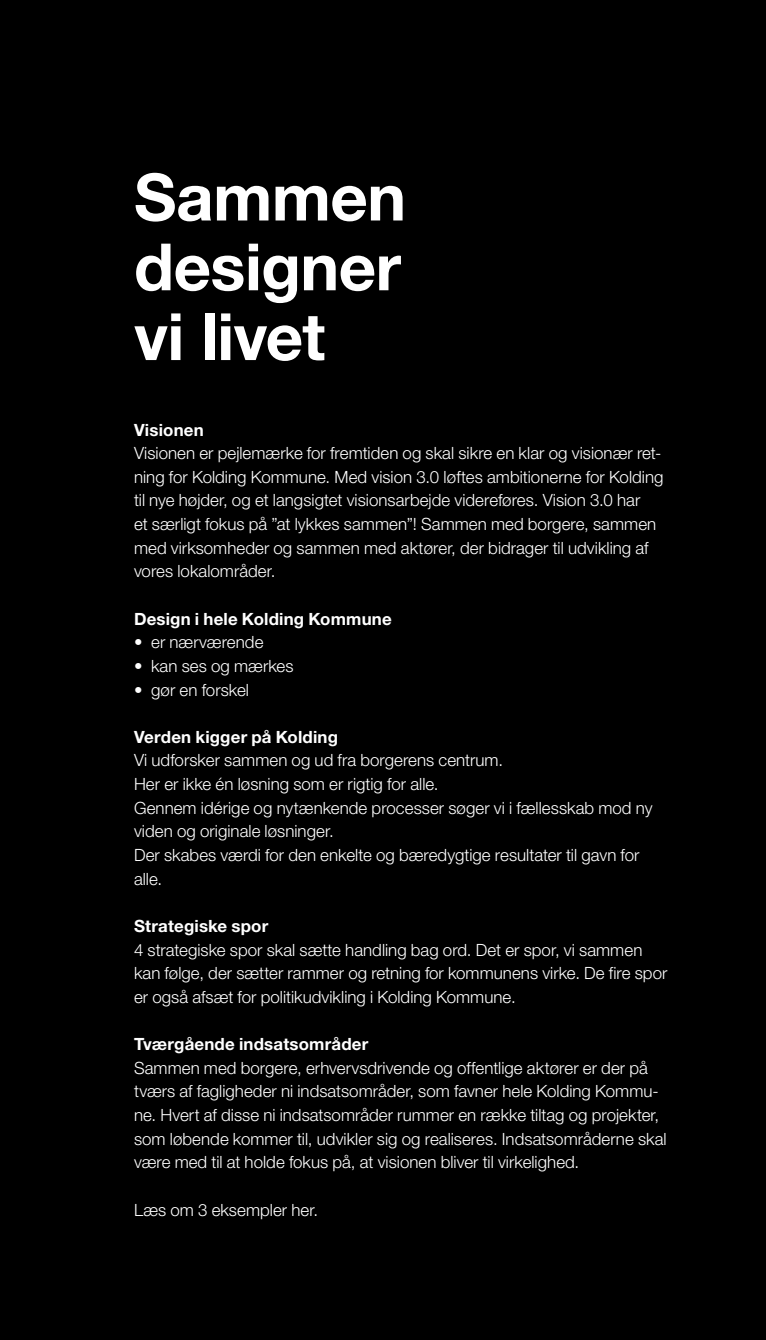
<style>
.page{position:relative;width:766px;height:1340px;background:#fff}
.page>*{position:absolute;margin:0;border:0;box-sizing:border-box;transform-origin:0 0}
.t1{font:700 65.25px/69.8px "Helvetica Neue LT Std";letter-spacing:-.01em;color:#fff;text-align:justify}
.t2{font:300 16.88px/23.6px "Helvetica Neue LT Std";color:#fff}
.t3{font:700 16.88px "Helvetica Neue LT Std";letter-spacing:.01em;color:#fff}
</style>
<div class="page">
<div style="left:0;top:0;width:765px;height:1339px;background:#000"></div>
<h1 class="t1" style="left:134px;top:161px;width:273px">Sammen designer vi livet</h1>
<p class="t3" style="left:134px;top:419px;width:71px">Visionen</p>
<p class="t2" style="left:134px;top:441px;width:531px">Visionen er pejlemærke for fremtiden og skal sikre en klar og visionær ret&shy;ning for Kolding Kommune. Med vision 3.0 løftes ambitionerne for Kolding til nye højder, og et langsigtet visionsarbejde videreføres. Vision 3.0 har<br>et særligt fokus på ”at lykkes sammen”! Sammen med borgere, sammen med virksomheder og sammen med aktører, der bidrager til udvikling af vores lokalområder.</p>
<p class="t3" style="left:134px;top:608px;width:259px">Design i hele Kolding Kommune</p>
<p class="t2" style="left:134px;top:630px;width:131px">• er nærværende</p>
<p class="t2" style="left:134px;top:653px;width:161px">• kan ses og mærkes</p>
<p class="t2" style="left:134px;top:677px;width:116px">• gør en forskel</p>
<p class="t3" style="left:134px;top:726px;width:205px">Verden kigger på Kolding</p>
<p class="t2" style="left:134px;top:748px;width:520px">Vi udforsker sammen og ud fra borgerens centrum.<br>Her er ikke én løsning som er rigtig for alle.<br>Gennem idérige og nytænkende processer søger vi i fællesskab mod ny viden og originale løsninger.<br>Der skabes værdi for den enkelte og bæredygtige resultater til gavn for alle.</p>
<p class="t3" style="left:134px;top:915px;width:136px">Strategiske spor</p>
<p class="t2" style="left:134px;top:937px;width:534px">4 strategiske spor skal sætte handling bag ord. Det er spor, vi sammen kan følge, der sætter rammer og retning for kommunens virke. De fire spor er også afsæt for politikudvikling i Kolding Kommune.</p>
<p class="t3" style="left:134px;top:1033px;width:236px">Tværgående indsatsområder</p>
<p class="t2" style="left:134px;top:1055px;width:534px">Sammen med borgere, erhvervsdrivende og offentlige aktører er der på tværs af fagligheder ni indsatsområder, som favner hele Kolding Kommu&shy;ne. Hvert af disse ni indsatsområder rummer en række tiltag og projekter, som løbende kommer til, udvikler sig og realiseres. Indsatsområderne skal være med til at holde fokus på, at visionen bliver til virkelighed.</p>
<p class="t2" style="left:134px;top:1197px;width:185px">Læs om 3 eksempler her.</p>
</div>
